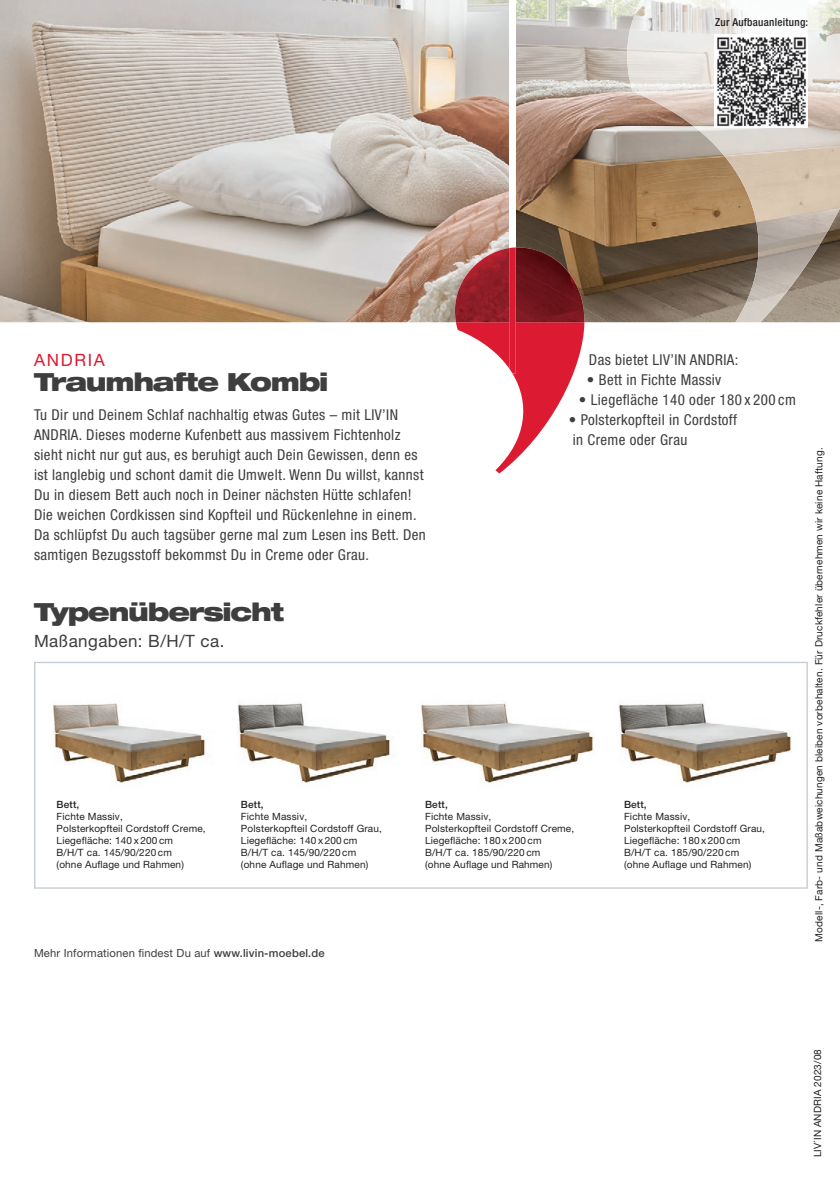
<style>
.page{position:relative;width:840px;height:1191px;background:#fff}
.page>*{position:absolute;margin:0;border:0;box-sizing:border-box;transform-origin:0 0}
.t1{font:900 expanded 25px "Helvetica Neue LT Pro";letter-spacing:-.05em;color:#3e3e3f}
.t2{font:17px "Helvetica Neue LT Pro";letter-spacing:.025em;color:#3e3e3f}
.t3{font:17px "Helvetica Neue LT Pro";letter-spacing:.1em;color:#dc1a32}
.t4{font:condensed 15px/20px "Helvetica Neue LT Pro";letter-spacing:.025em;color:#3e3e3f}
.t5{font:11.2px "Helvetica Neue LT Pro";letter-spacing:.015em;color:#3e3e3f}
.t6{font:500 condensed 11px "Helvetica Neue LT Pro";letter-spacing:.025em;color:#231f20}
.t7{font:10px/12px "Helvetica Neue LT Pro";letter-spacing:.015em;color:#231f20}
.t8{font:500 10px "Helvetica Neue LT Pro";letter-spacing:.015em;color:#231f20}
.s1{font-weight:500}
</style>
<div class="page">
<img style="left:0;top:0;width:509px;height:322px">
<img style="left:516px;top:0;width:106px;height:322px">
<svg style="left:704px;top:322px;width:56px;height:1px"></svg>
<img style="left:622px;top:0;width:217px;height:322px">
<img style="left:448px;top:248px;width:7px;height:74px">
<svg style="left:455px;top:247px;width:129px;height:226px"></svg>
<img style="left:714px;top:35px;width:93px;height:93px">
<svg style="left:34px;top:662px;width:773px;height:226px"></svg>
<img style="left:44px;top:686px;width:185px;height:105px">
<img style="left:609px;top:686px;width:189px;height:105px">
<img style="left:417px;top:686px;width:184px;height:105px">
<img style="left:229px;top:686px;width:188px;height:105px">
<p class="t6" style="left:714px;top:16px;width:94px">Zur Aufbauanleitung:</p>
<h2 class="t3" style="left:34px;top:350px;width:72px">ANDRIA</h2>
<h1 class="t1" style="left:34px;top:366px;width:296px">Traumhafte Kombi</h1>
<p class="t4" style="left:34px;top:404px;width:393px">Tu Dir und Deinem Schlaf nachhaltig etwas Gutes – mit LIV’IN ANDRIA. Dieses moderne Kufenbett aus massivem Fichtenholz sieht nicht nur gut aus, es beruhigt auch Dein Gewissen, denn es ist langlebig und schont damit die Umwelt. Wenn Du willst, kannst Du in diesem Bett auch noch in Deiner nächsten Hütte schlafen!<br>Die weichen Cordkissen sind Kopfteil und Rückenlehne in einem.<br>Da schlüpfst Du auch tagsüber gerne mal zum Lesen ins Bett. Den samtigen Bezugsstoff bekommst Du in Creme oder Grau.</p>
<h1 class="t1" style="left:34px;top:596px;width:251px">Typen übersicht</h1>
<h2 class="t2" style="left:34px;top:631px;width:192px">Maßangaben: B/H/T ca.</h2>
<h3 class="t4" style="left:588px;top:349px;width:151px">Das bietet LIV’IN ANDRIA:</h3>
<h3 class="t4" style="left:586px;top:369px;width:136px">• Bett in Fichte Massiv</h3>
<h3 class="t4" style="left:578px;top:389px;width:218px">• Liegefläche 140 oder 180 x 200 cm</h3>
<h3 class="t4" style="left:568px;top:409px;width:169px">• Polsterkopfteil in Cordstoff in Creme oder Grau</h3>
<p class="t8" style="left:57px;top:798px;width:24px">Bett,</p>
<p class="t7" style="left:57px;top:810px;width:150px">Fichte Massiv,<br>Polsterkopfteil Cordstoff Creme,<br>Liegefläche: 140 x 200 cm<br>B/H/T ca. 145/90/220 cm<br>(ohne Auflage und Rahmen)</p>
<p class="t8" style="left:241px;top:798px;width:24px">Bett,</p>
<p class="t7" style="left:241px;top:810px;width:142px">Fichte Massiv,<br>Polsterkopfteil Cordstoff Grau,<br>Liegefläche: 140 x 200 cm<br>B/H/T ca. 145/90/220 cm (ohne Auflage und Rahmen)</p>
<p class="t5" style="left:34px;top:946px;width:292px">Mehr Informationen findest Du auf <span class="s1">www.livin-moebel.de</span></p>
<p class="t8" style="left:425px;top:798px;width:24px">Bett,</p>
<p class="t7" style="left:425px;top:810px;width:150px">Fichte Massiv,<br>Polsterkopfteil Cordstoff Creme,<br>Liegefläche: 180 x 200 cm<br>B/H/T ca. 185/90/220 cm<br>(ohne Auflage und Rahmen)</p>
<p class="t8" style="left:623px;top:798px;width:24px">Bett,</p>
<p class="t7" style="left:623px;top:810px;width:142px">Fichte Massiv,<br>Polsterkopfteil Cordstoff Grau,<br>Liegefläche: 180 x 200 cm<br>B/H/T ca. 185/90/220 cm (ohne Auflage und Rahmen)</p>
<p class="t7" style="left:812px;top:941px;width:495px;rotate:-90deg">Modell-, Farb- und Maßabweichungen bleiben vorbehalten. Für Druckfehler übernehmen wir keine Haftung.</p>
<p class="t7" style="left:810px;top:1157px;width:110px;rotate:-90deg">LIV´IN ANDRIA 2023/08</p>
</div>
